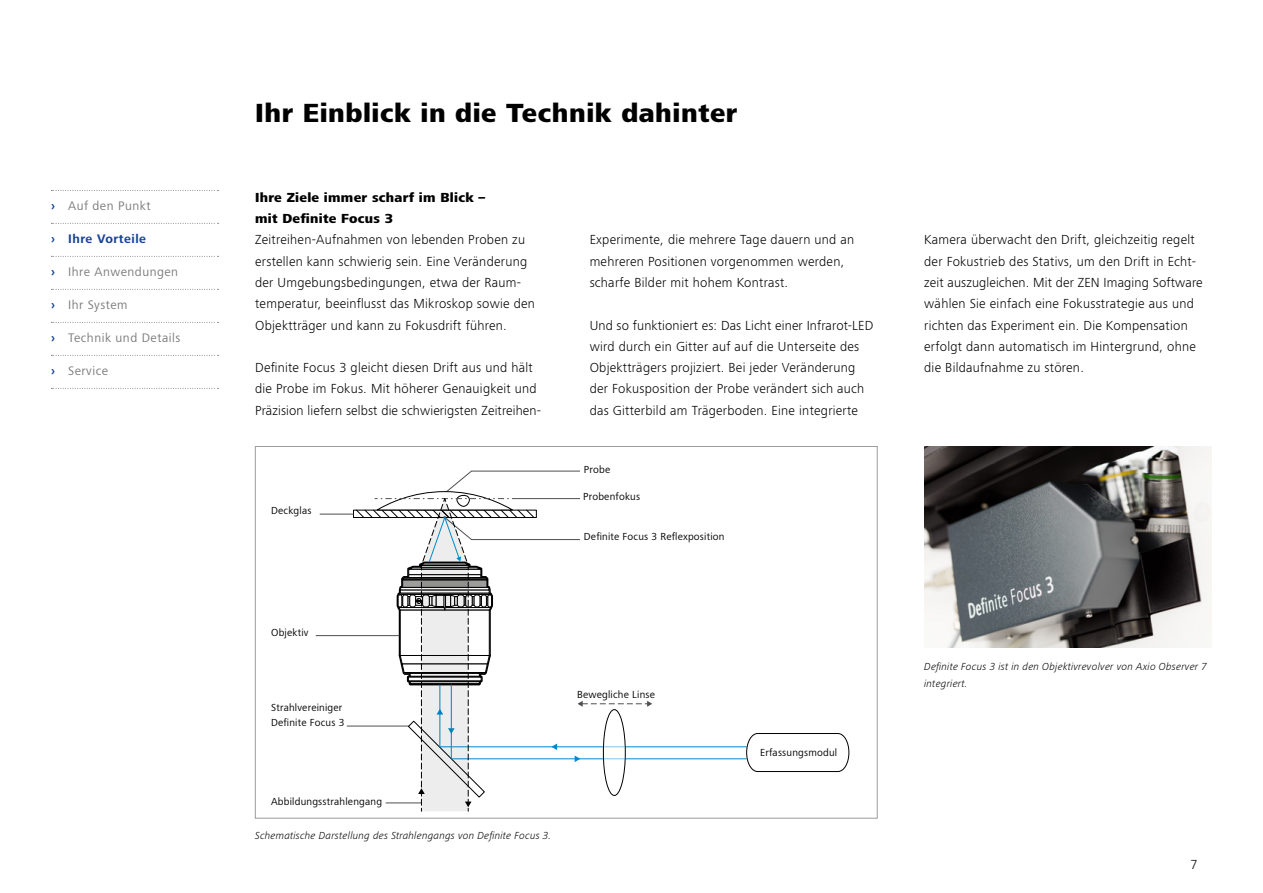
<style>
.page{position:relative;width:1263px;height:893px;background:#fff}
.page>*{position:absolute;margin:0;border:0;box-sizing:border-box;transform-origin:0 0}
.t1{font:800 27px "ZEISS Frutiger Next W1 G";letter-spacing:.02em;color:#000}
.t2{font:300 13.5px/21.3px "ZEISS Frutiger Next W1 G";letter-spacing:.02em;color:#000}
.t3{font:800 13.5px/21.3px "ZEISS Frutiger Next W1 G";letter-spacing:.02em;color:#000}
.t4{font:12.75px "ZEISS Frutiger Next W1 G";letter-spacing:.04em;color:#7c7b7b}
.t5{font:700 12.75px "ZEISS Frutiger Next W1 G";letter-spacing:.04em;color:#164194}
.t6{font:10.5px/15px "ZEISS Frutiger Next W1 G";letter-spacing:.02em;color:#000}
.t7{font:italic 300 10.5px/16.5px "ZEISS Frutiger Next W1 G";letter-spacing:.02em;color:#000}
.s1{font-weight:700;color:#164194}
</style>
<div class="page">
<img style="left:924px;top:446px;width:288px;height:202px">
<hr style="left:347px;top:726px;width:63px;height:1px;background:#4d4f53">
<hr style="left:625px;top:746px;width:122px;height:1px;background:#008bd2">
<hr style="left:625px;top:758px;width:122px;height:1px;background:#008bd2">
<hr style="left:320px;top:514px;width:33px;height:1px;background:#4d4f53">
<hr style="left:316px;top:635px;width:83px;height:1px;background:#4d4f53">
<svg style="left:744px;top:733px;width:106px;height:39px"></svg>
<svg style="left:353px;top:470px;width:299px;height:341px"></svg>
<svg style="left:51px;top:190px;width:168px;height:1px"></svg>
<svg style="left:51px;top:223px;width:168px;height:1px"></svg>
<svg style="left:51px;top:256px;width:168px;height:1px"></svg>
<svg style="left:51px;top:289px;width:168px;height:1px"></svg>
<svg style="left:51px;top:322px;width:168px;height:1px"></svg>
<svg style="left:51px;top:355px;width:168px;height:1px"></svg>
<svg style="left:51px;top:388px;width:168px;height:1px"></svg>
<p class="t4" style="left:51px;top:197px;width:101px"><span class="s1">›</span> Auf den Punkt</p>
<p class="t5" style="left:51px;top:230px;width:97px">› Ihre Vorteile</p>
<p class="t4" style="left:51px;top:263px;width:129px"><span class="s1">›</span> Ihre Anwendungen</p>
<p class="t4" style="left:51px;top:296px;width:78px"><span class="s1">›</span> Ihr System</p>
<p class="t4" style="left:51px;top:329px;width:131px"><span class="s1">›</span> Technik und Details</p>
<p class="t4" style="left:51px;top:362px;width:59px"><span class="s1">›</span> Service</p>
<h1 class="t1" style="left:255px;top:93px;width:484px">Ihr Einblick in die Technik dahinter</h1>
<p class="t3" style="left:255px;top:186px;width:232px">Ihre Ziele immer scharf im Blick – mit Definite Focus 3</p>
<p class="t2" style="left:255px;top:228px;width:281px">Zeitreihen-Aufnahmen von lebenden Proben zu erstellen kann schwierig sein. Eine Veränderung der Umgebungsbedingungen, etwa der Raum&shy;temperatur, beeinflusst das Mikroskop sowie den Objektträger und kann zu Fokusdrift führen.</p>
<p class="t2" style="left:255px;top:356px;width:287px">Definite Focus 3 gleicht diesen Drift aus und hält die Probe im Fokus. Mit höherer Genauigkeit und<br>Präzision liefern selbst die schwierigsten Zeitreihen-</p>
<p class="t6" style="left:271px;top:503px;width:42px">Deckglas</p>
<p class="t2" style="left:590px;top:228px;width:266px">Experimente, die mehrere Tage dauern und an mehreren Positionen vorgenommen werden, scharfe Bilder mit hohem Kontrast.</p>
<p class="t2" style="left:590px;top:314px;width:285px">Und so funktioniert es: Das Licht einer Infrarot-LED wird durch ein Gitter auf auf die Unterseite des Objektträgers projiziert. Bei jeder Veränderung der Fokusposition der Probe verändert sich auch das Gitterbild am Trägerboden. Eine integrierte</p>
<p class="t6" style="left:584px;top:461px;width:28px">Probe</p>
<p class="t6" style="left:583px;top:489px;width:59px">Probenfokus</p>
<p class="t6" style="left:584px;top:528px;width:142px">Definite Focus 3 Reflexposition</p>
<p class="t6" style="left:271px;top:624px;width:39px">Objektiv</p>
<p class="t6" style="left:271px;top:700px;width:75px">Strahlvereiniger<br>Definite Focus 3</p>
<p class="t6" style="left:577px;top:686px;width:79px">Bewegliche Linse</p>
<p class="t6" style="left:271px;top:793px;width:112px">Abbildungsstrahlengang</p>
<p class="t7" style="left:255px;top:827px;width:298px">Schematische Darstellung des Strahlengangs von Definite Focus 3.</p>
<p class="t6" style="left:760px;top:744px;width:79px">Erfassungsmodul</p>
<p class="t2" style="left:924px;top:229px;width:280px">Kamera überwacht den Drift, gleichzeitig regelt der Fokustrieb des Stativs, um den Drift in Echt&shy;zeit auszugleichen. Mit der ZEN Imaging Software wählen Sie einfach eine Fokusstrategie aus und richten das Experiment ein. Die Kompensation erfolgt dann automatisch im Hintergrund, ohne die Bildaufnahme zu stören.</p>
<p class="t7" style="left:924px;top:658px;width:284px">Definite Focus 3 ist in den Objektivrevolver von Axio Observer 7 integriert.</p>
<p class="t2" style="left:1190px;top:853px;width:9px">7</p>
</div>
